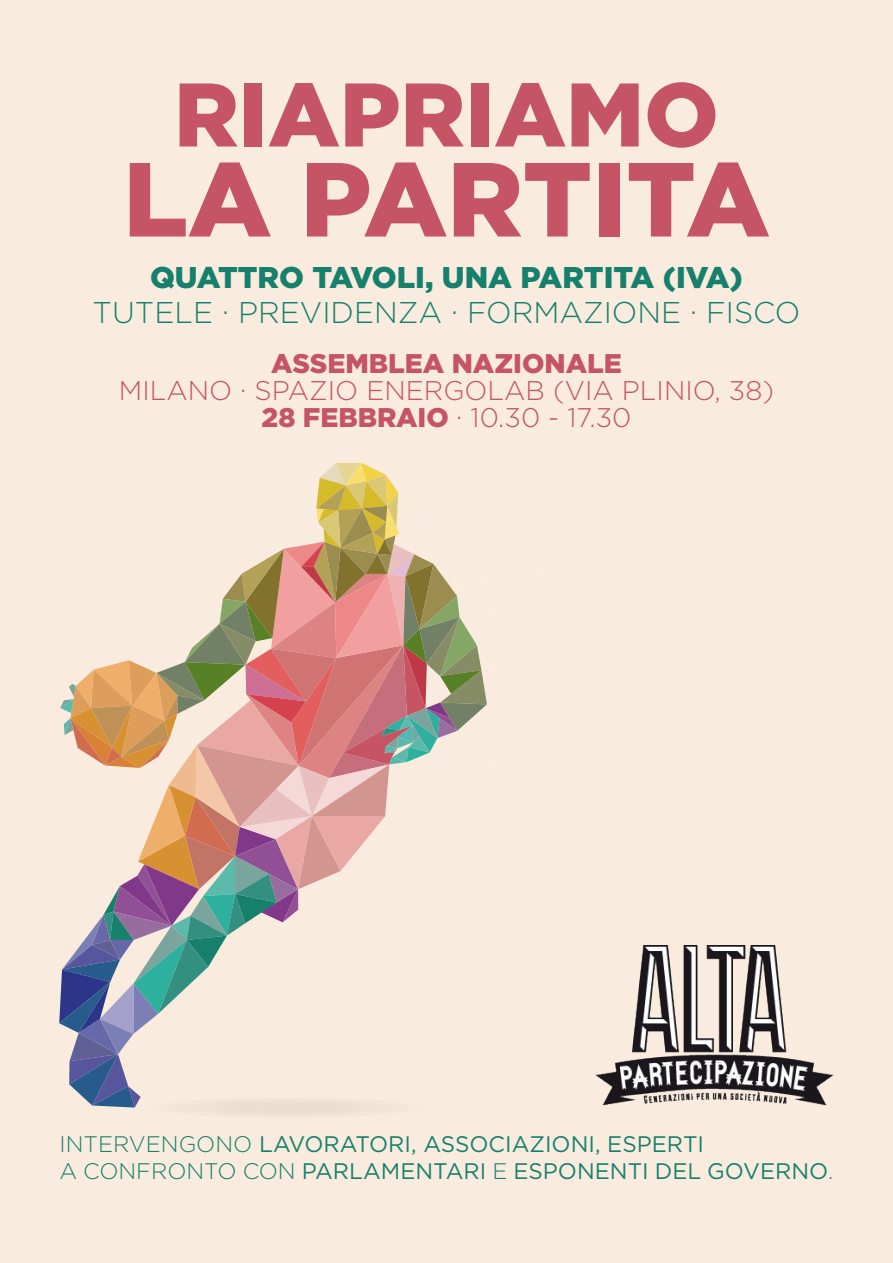
<style>
.page{position:relative;width:893px;height:1263px;background:#fff}
.page>*{position:absolute;margin:0;border:0;box-sizing:border-box;transform-origin:0 0}
.t1{font:900 105px "Gotham";color:#c55465}
.t2{font:900 90px "Gotham";color:#c55465}
.t3{font:300 30px "Gotham";color:#16806c}
.t4{font:900 30px "Gotham";color:#16806c}
.t5{font:300 27px "Gotham";color:#c55465}
.t6{font:900 27px "Gotham";color:#c55465}
.t7{font:22.5px "Gotham";color:#16806c}
.s1{font-weight:900}
.s2{font-weight:300}
</style>
<div class="page">
<img style="left:595px;top:945px;width:238px;height:161px">
<div style="left:142px;top:1097px;width:288px;height:21px;background:#f1e4d7;border-radius:50%"></div>
<svg style="left:59px;top:463px;width:428px;height:644px;background:#dac3b6"></svg>
<p class="t2" style="left:174px;top:63px;width:546px">RIAPRIAMO</p>
<p class="t1" style="left:123px;top:139px;width:648px">LA PARTITA</p>
<p class="t4" style="left:150px;top:260px;width:594px">QUATTRO TAVOLI, UNA PARTITA (IVA)</p>
<p class="t3" style="left:93px;top:296px;width:709px">TUTELE . PREVIDENZA . FORMAZIONE . FISCO</p>
<p class="t6" style="left:271px;top:347px;width:352px">ASSEMBLEA NAZIONALE</p>
<p class="t5" style="left:119px;top:375px;width:656px">MILANO . SPAZIO ENERGOLAB (VIA PLINIO, 38)</p>
<p class="t5" style="left:262px;top:402px;width:371px"><span class="s1">28 FEBBRAIO</span> . 10.30 - 17.30</p>
<p class="t7" style="left:60px;top:1131px;width:646px"><span class="s2">INTERVENGONO</span> LAVORATORI, ASSOCIAZIONI, ESPERTI</p>
<p class="t7" style="left:60px;top:1158px;width:775px"><span class="s2">A CONFRONTO CON</span> PARLAMENTARI <span class="s2">E</span> ESPONENTI DEL GOVERNO<span class="s2">.</span></p>
</div>
